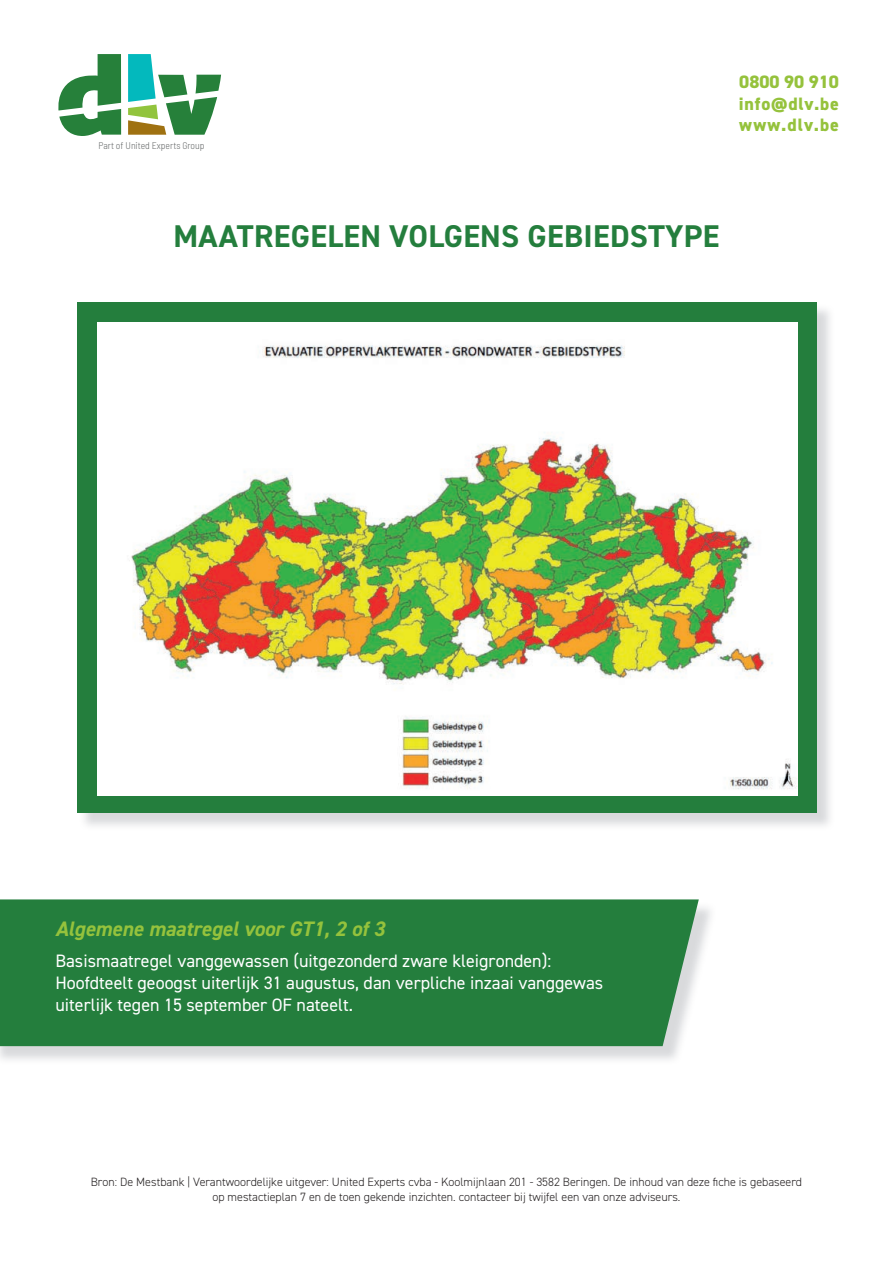
<style>
.page{position:relative;width:893px;height:1263px;background:#fff}
.page>*{position:absolute;margin:0;border:0;box-sizing:border-box;transform-origin:0 0}
.t1{font:700 31.5px "DIN2014";letter-spacing:.01em;color:#247e3d}
.t2{font:italic 700 21px "DIN2014";color:#95c23c}
.t3{font:18px/21.6px "DIN2014";color:#fff}
.t4{font:800 18px/21.6px "DIN2014";letter-spacing:.05em;color:#95c23c;text-align:justify}
.t5{font:300 12px/14.4px "DIN2014";color:#231f20;text-align:center}
.t6{font:300 semi-condensed 9.75px "Barlow";color:#66696a}
</style>
<div class="page">
<svg style="left:58px;top:54px;width:63px;height:82px"></svg>
<svg style="left:128px;top:54px;width:93px;height:81px"></svg>
<img style="left:79px;top:304px;width:751px;height:522px">
<div style="left:77px;top:302px;width:739px;height:510px;background:#247e3d"></div>
<div style="left:0;top:899px;width:699px;height:147px;background:#247e3d"></div>
<img style="left:97px;top:323px;width:700px;height:473px">
<p class="t6" style="left:98px;top:139px;width:108px">Part of United Experts Group</p>
<h3 class="t4" style="left:739px;top:71px;width:102px">0800 90 910 info@dlv.be www.dlv.be</h3>
<h1 class="t1" style="left:174px;top:215px;width:547px">MAATREGELEN VOLGENS GEBIEDSTYPE</h1>
<h2 class="t2" style="left:55px;top:914px;width:331px">Algemene maatregel voor GT1, 2 of 3</h2>
<h3 class="t3" style="left:55px;top:950px;width:549px">Basismaatregel vanggewassen (uitgezonderd zware kleigronden):<br>Hoofdteelt geoogst uiterlijk 31 augustus, dan verpliche inzaai vanggewas uiterlijk tegen 15 september OF nateelt.</h3>
<p class="t5" style="left:91px;top:1175px;width:713px">Bron: De Mestbank | Verantwoordelijke uitgever: United Experts cvba - Koolmijnlaan 201 - 3582 Beringen. De inhoud van deze fiche is gebaseerd op mestactieplan 7 en de toen gekende inzichten. contacteer bij twijfel een van onze adviseurs.</p>
</div>
